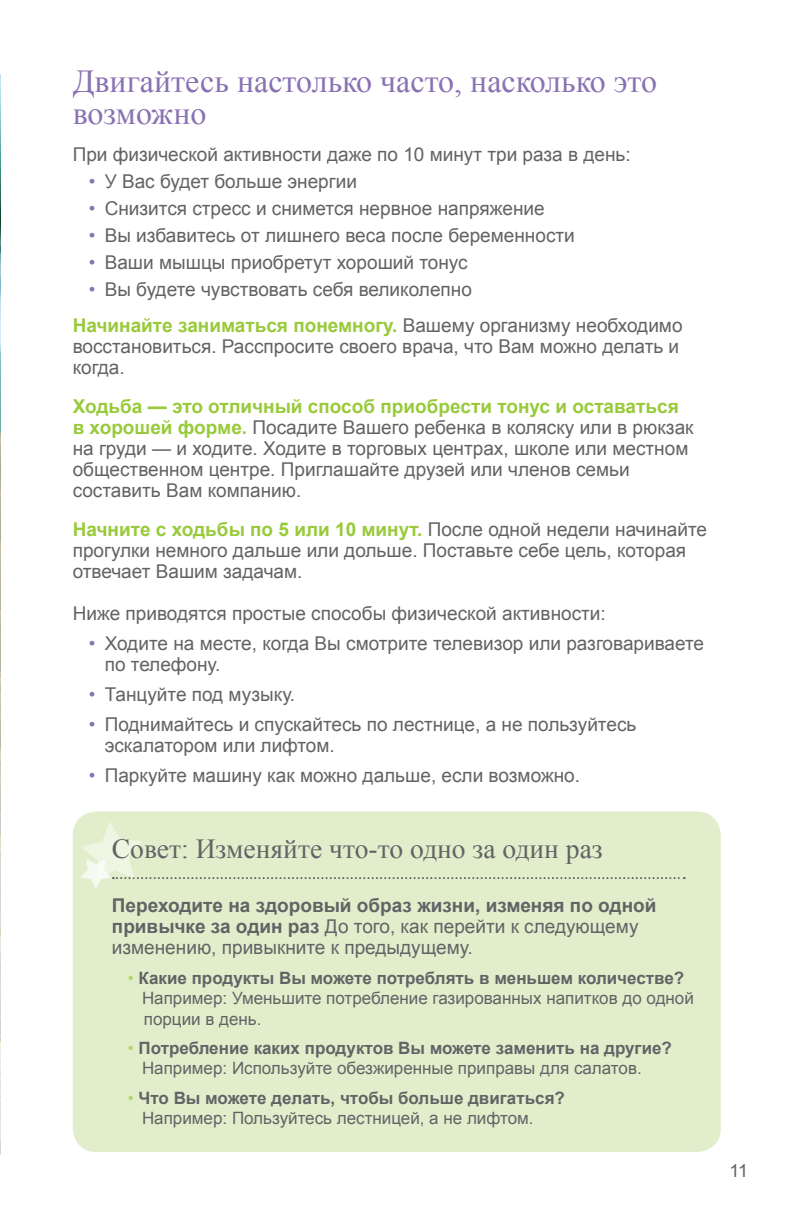
<style>
.page{position:relative;width:796px;height:1230px;background:#fff}
.page>*{position:absolute;margin:0;border:0;box-sizing:border-box;transform-origin:0 0}
.t1{font:32px/32px "Times New Roman";color:#8972b3}
.t2{font:27.6px "Times New Roman";color:#636366}
.t3{font:19px/21px "Arial";color:#636366}
.t4{font:700 19px/21px "Arial";color:#636366}
.t5{font:18px "Arial";color:#636366}
.t6{font:17px/20.4px "Arial";color:#636366}
.s1{color:#8972b3}
.s2{font-weight:700;color:#99ca3b}
.s3{font-weight:400}
.s4{color:#b2d56b}
.s5{font-weight:700}
</style>
<div class="page">
<div style="left:73px;top:811px;width:648px;height:340px;background:#e2eecb;border-radius:24px"></div>
<svg style="left:80px;top:822px;width:605px;height:67px"></svg>
<img style="left:0;top:74px;width:1px;height:1080px">
<h1 class="t1" style="left:73px;top:64px;width:586px">Двигайтесь настолько часто, насколько это возможно</h1>
<p class="t3" style="left:73px;top:144px;width:560px">При физической активности даже по 10 минут три раза в день:</p>
<p class="t3" style="left:89px;top:171px;width:270px"><span class="s1">•</span> У Вас будет больше энергии</p>
<p class="t3" style="left:89px;top:198px;width:457px"><span class="s1">•</span> Снизится стресс и снимется нервное напряжение</p>
<p class="t3" style="left:89px;top:225px;width:488px"><span class="s1">•</span> Вы избавитесь от лишнего веса после беременности</p>
<p class="t3" style="left:89px;top:252px;width:381px"><span class="s1">•</span> Ваши мышцы приобретут хороший тонус</p>
<p class="t3" style="left:73px;top:272px;width:611px;line-height:35.6px;text-indent:16px"><span class="s1">•</span> Вы будете чувствовать себя великолепно<br><span class="s2">Начинайте заниматься понемногу.</span> Вашему организму необходимо</p>
<p class="t3" style="left:73px;top:336px;width:608px">восстановиться. Расспросите своего врача, что Вам можно делать и когда.</p>
<p class="t3" style="left:73px;top:396px;width:622px"><span class="s2">Ходьба — это отличный способ приобрести тонус и оставаться в хорошей форме.</span> Посадите Вашего ребенка в коляску или в рюкзак на груди — и ходите. Ходите в торговых центрах, школе или местном общественном центре. Приглашайте друзей или членов семьи составить Вам компанию.</p>
<p class="t3" style="left:73px;top:519px;width:636px"><span class="s2">Начните с ходьбы по 5 или 10 минут.</span> После одной недели начинайте прогулки немного дальше или дольше. Поставьте себе цель, которая отвечает Вашим задачам.</p>
<p class="t3" style="left:73px;top:603px;width:535px">Ниже приводятся простые способы физической активности:</p>
<p class="t3" style="left:105px;top:633px;width:601px;text-indent:-16px"><span class="s1">•</span> Ходите на месте, когда Вы смотрите телевизор или разговариваете по телефону.</p>
<p class="t3" style="left:89px;top:684px;width:208px"><span class="s1">•</span> Танцуйте под музыку.</p>
<p class="t3" style="left:105px;top:714px;width:533px;text-indent:-16px"><span class="s1">•</span> Поднимайтесь и спускайтесь по лестнице, а не пользуйтесь эскалатором или лифтом.</p>
<p class="t3" style="left:89px;top:765px;width:493px"><span class="s1">•</span> Паркуйте машину как можно дальше, если возможно.</p>
<h2 class="t2" style="left:112px;top:830px;width:492px">Совет: Изменяйте что-то одно за один раз</h2>
<p class="t4" style="left:112px;top:895px;width:546px">Переходите на здоровый образ жизни, изменяя по одной привычке за один раз <span class="s3">До того, как перейти к следующему изменению, привыкните к предыдущему.</span></p>
<p class="t6" style="left:142px;top:967px;width:553px;text-indent:-14px"><span class="s4">•</span> <span class="s5">Какие продукты Вы можете потреблять в меньшем количестве?<br></span>Например: Уменьшите потребление газированных напитков до одной порции в день.</p>
<p class="t6" style="left:142px;top:1037px;width:531px;text-indent:-14px"><span class="s4">•</span> <span class="s5">Потребление каких продуктов Вы можете заменить на другие?<br></span>Например: Используйте обезжиренные приправы для салатов.</p>
<p class="t6" style="left:142px;top:1087px;width:424px;text-indent:-14px"><span class="s4">•</span> <span class="s5">Что Вы можете делать, чтобы больше двигаться?<br></span>Например: Пользуйтесь лестницей, а не лифтом.</p>
<p class="t5" style="left:729px;top:1158px;width:20px">11</p>
</div>
